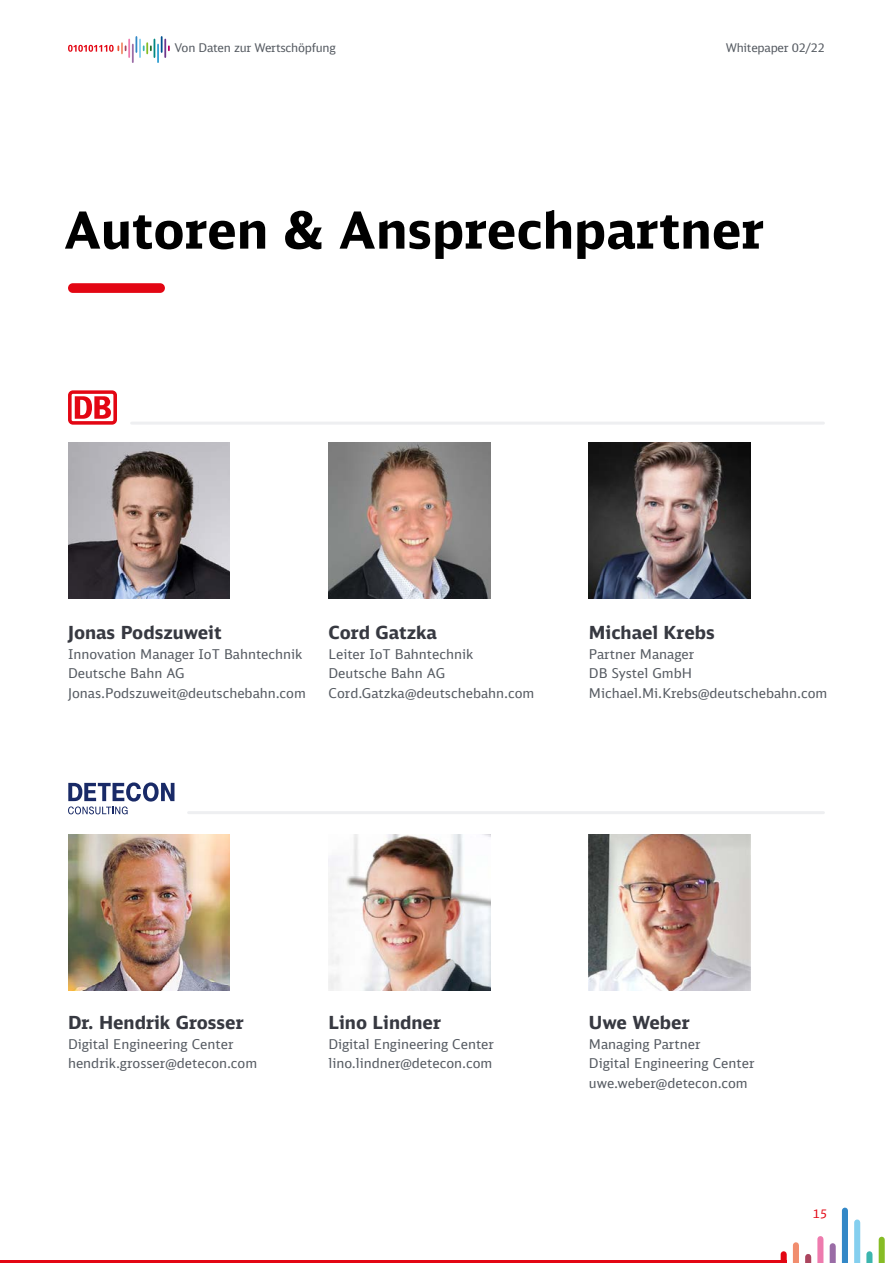
<style>
.page{position:relative;width:893px;height:1263px;background:#fff}
.page>*{position:absolute;margin:0;border:0;box-sizing:border-box;transform-origin:0 0}
.t1{font:700 51px "DB Sans";color:#000}
.t2{font:700 18px "DB Sans";color:#373941}
.t3{font:13.5px/19.5px "DB Sans";color:#565b62}
.t4{font:12px "DB Sans";letter-spacing:-.02em;color:#565b62}
.t5{font:12px "DB Sans";color:#e30613}
</style>
<div class="page">
<div style="left:879px;top:1240px;width:6px;height:23px;background:#86bc25"></div>
<div style="left:793px;top:1245px;width:6px;height:18px;background:#f18d6e"></div>
<div style="left:866px;top:1254px;width:6px;height:9px;background:#3cb5ae"></div>
<div style="left:781px;top:1254px;width:6px;height:9px;background:#e30613"></div>
<svg style="left:805px;top:1257px;width:6px;height:6px"></svg>
<div style="left:854px;top:1222px;width:6px;height:41px;background:#84cfef"></div>
<div style="left:817px;top:1239px;width:6px;height:24px;background:#ee7bae"></div>
<div style="left:830px;top:1246px;width:6px;height:17px;background:#9a6ca6"></div>
<div style="left:842px;top:1210px;width:6px;height:53px;background:#3388c7"></div>
<svg style="left:68px;top:37px;width:102px;height:25px"></svg>
<hr style="left:0;top:1260px;width:787px;height:3px;background:#e30613">
<img style="left:68px;top:442px;width:162px;height:156px">
<img style="left:68px;top:834px;width:162px;height:156px">
<img style="left:328px;top:442px;width:162px;height:156px">
<img style="left:328px;top:834px;width:162px;height:156px">
<img style="left:589px;top:442px;width:161px;height:156px">
<img style="left:589px;top:834px;width:161px;height:156px">
<svg style="left:68px;top:390px;width:49px;height:35px"></svg>
<hr style="left:132px;top:422px;width:691px;height:3px;background:#eeeff1">
<hr style="left:189px;top:811px;width:634px;height:3px;background:#eeeff1">
<svg style="left:68px;top:782px;width:106px;height:32px"></svg>
<div style="left:68px;top:283px;width:97px;height:10px;background:#e30613;border-radius:5px"></div>
<p class="t4" style="left:174px;top:40px;width:163px">Von Daten zur Wertschöpfung</p>
<p class="t4" style="left:726px;top:40px;width:101px">Whitepaper 02/22</p>
<h1 class="t1" style="left:64px;top:198px;width:702px">Autoren &amp; Ansprechpartner</h1>
<h2 class="t2" style="left:68px;top:621px;width:155px">Jonas Podszuweit</h2>
<p class="t3" style="left:68px;top:644px;width:239px">Innovation Manager IoT Bahntechnik<br>Deutsche Bahn AG<br>Jonas.Podszuweit@deutschebahn.com</p>
<h2 class="t2" style="left:328px;top:621px;width:110px">Cord Gatzka</h2>
<p class="t3" style="left:328px;top:644px;width:207px">Leiter IoT Bahntechnik<br>Deutsche Bahn AG<br>Cord.Gatzka@deutschebahn.com</p>
<h2 class="t2" style="left:589px;top:621px;width:128px">Michael Krebs</h2>
<p class="t3" style="left:589px;top:644px;width:240px">Partner Manager<br>DB Systel GmbH<br>Michael.Mi.Krebs@deutschebahn.com</p>
<h2 class="t2" style="left:68px;top:1011px;width:177px">Dr. Hendrik Grosser</h2>
<p class="t3" style="left:68px;top:1034px;width:191px">Digital Engineering Center hendrik.grosser@detecon.com</p>
<h2 class="t2" style="left:328px;top:1011px;width:114px">Lino Lindner</h2>
<p class="t3" style="left:328px;top:1034px;width:167px">Digital Engineering Center lino.lindner@detecon.com</p>
<h2 class="t2" style="left:589px;top:1011px;width:102px">Uwe Weber</h2>
<p class="t3" style="left:589px;top:1034px;width:167px">Managing Partner<br>Digital Engineering Center uwe.weber@detecon.com</p>
<p class="t5" style="left:813px;top:1206px;width:16px">15</p>
</div>
